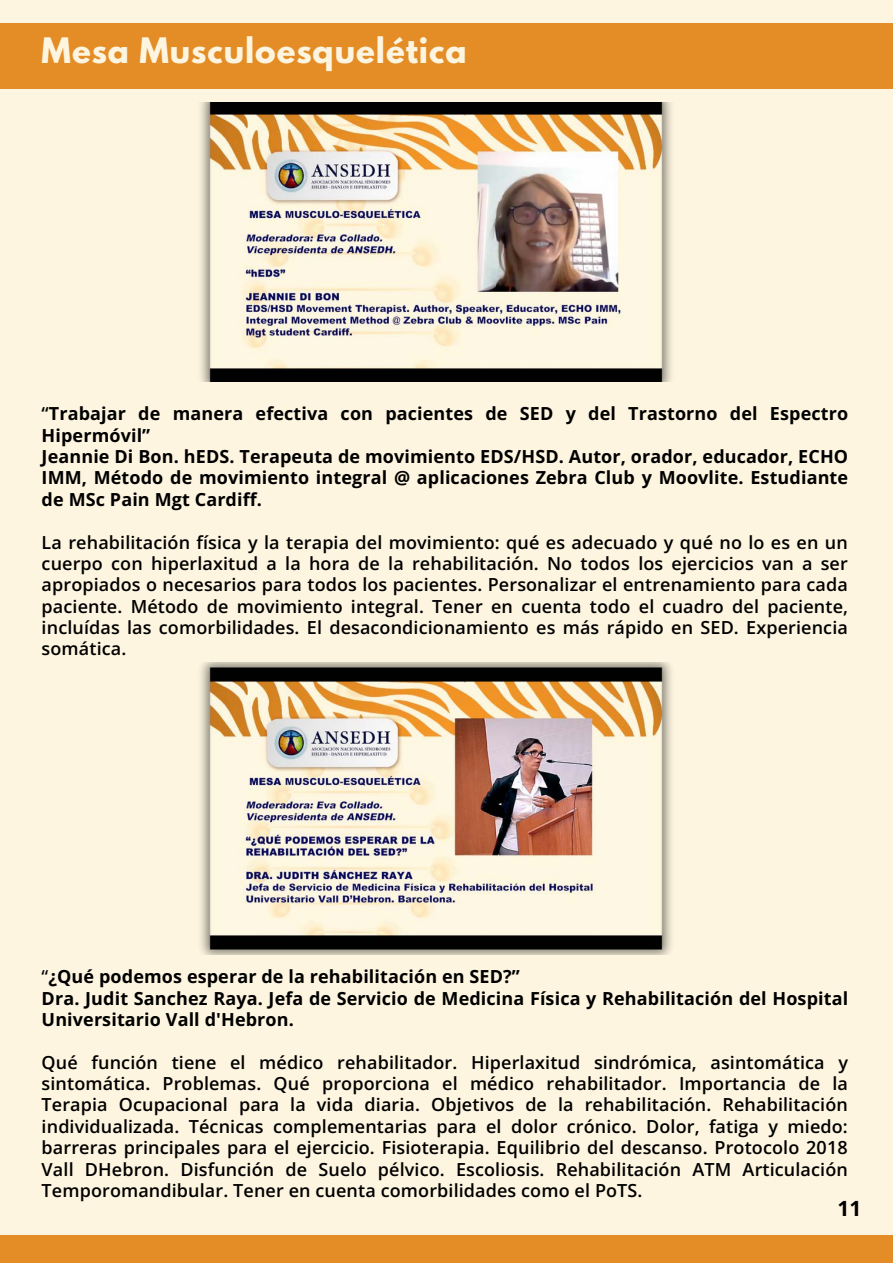
<style>
.page{position:relative;width:893px;height:1264px;background:#fff}
.page>*{position:absolute;margin:0;border:0;box-sizing:border-box;transform-origin:0 0}
.t1{font:700 31.05px "League Spartan";letter-spacing:.03em;color:#fdf5e0}
.t2{font:700 21px "Open Sans";color:#000}
.t3{font:600 18px/21.3px "Open Sans";letter-spacing:.005em;color:#000;text-align:justify}
.t4{font:700 18px/21.3px "Open Sans";letter-spacing:.005em;color:#000}
.s1{font-weight:600}
.s2{font-weight:500}
</style>
<div class="page">
<div style="left:0;top:0;width:892px;height:1262px;background:#fdf5e0"></div>
<div style="left:0;top:1235px;width:892px;height:27px;background:#e48d27"></div>
<img style="left:200px;top:102px;width:472px;height:279px">
<img style="left:200px;top:662px;width:472px;height:292px">
<div style="left:0;top:23px;width:892px;height:65px;background:#e48d27"></div>
<p class="t1" style="left:42px;top:35px;width:426px">Mesa Musculoesquelética</p>
<p class="t4" style="left:42px;top:403px;width:808px"><span class="s1">“</span>Trabajar de manera efectiva con pacientes de SED y del Trastorno del Espectro<br>Hipermóvil”</p>
<p class="t4" style="left:42px;top:445px;width:808px;text-align:justify">Jeannie Di Bon. hEDS. Terapeuta de movimiento EDS/HSD. Autor, orador, educador, ECHO IMM, Método de movimiento integral @ aplicaciones Zebra Club y Moovlite. Estudiante de MSc Pain Mgt Cardiff.</p>
<p class="t3" style="left:42px;top:531px;width:807px">La rehabilitación física y la terapia del movimiento: qué es adecuado y qué no lo es en un cuerpo con hiperlaxitud a la hora de la rehabilitación. No todos los ejercicios van a ser apropiados o necesarios para todos los pacientes. Personalizar el entrenamiento para cada paciente. Método de movimiento integral. Tener en cuenta todo el cuadro del paciente, incluídas las comorbilidades. El desacondicionamiento es más rápido en SED. Experiencia somática.</p>
<p class="t4" style="left:42px;top:965px;width:480px"><span class="s2">“</span>¿Qué podemos esperar de la rehabilitación en SED?”</p>
<p class="t4" style="left:42px;top:987px;width:808px">Dra. Judit Sanchez Raya. Jefa de Servicio de Medicina Física y Rehabilitación del Hospital<br>Universitario Vall d'Hebron.</p>
<p class="t3" style="left:42px;top:1051px;width:807px">Qué función tiene el médico rehabilitador. Hiperlaxitud sindrómica, asintomática y sintomática. Problemas. Qué proporciona el médico rehabilitador. Importancia de la Terapia Ocupacional para la vida diaria. Objetivos de la rehabilitación. Rehabilitación individualizada. Técnicas complementarias para el dolor crónico. Dolor, fatiga y miedo: barreras principales para el ejercicio. Fisioterapia. Equilibrio del descanso. Protocolo 2018<br>Vall DHebron. Disfunción de Suelo pélvico. Escoliosis. Rehabilitación ATM Articulación Temporomandibular. Tener en cuenta comorbilidades como el PoTS.</p>
<p class="t2" style="left:837px;top:1193px;width:25px">11</p>
</div>
